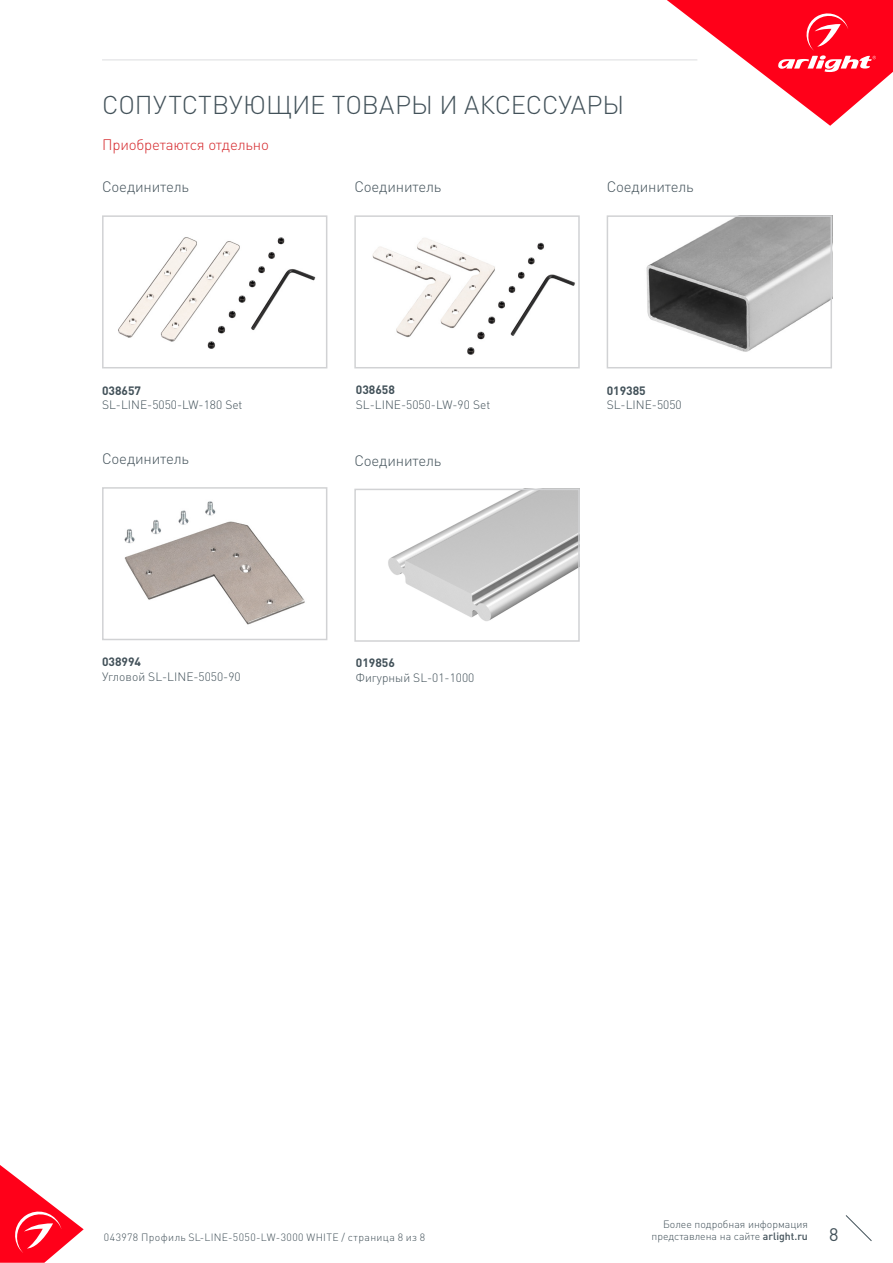
<style>
.page{position:relative;width:893px;height:1263px;background:#fff}
.page>*{position:absolute;margin:0;border:0;box-sizing:border-box;transform-origin:0 0}
.t1{font:300 25.5px "DIN Pro";color:#425159}
.t2{font:18px "DIN Pro";color:#425159}
.t3{font:300 15px "DIN Pro";letter-spacing:-.01em;color:#425159}
.t4{font:300 15px "DIN Pro";letter-spacing:-.01em;color:#d5262a}
.t5{font:300 12px "DIN Pro";color:#425159}
.t6{font:700 12px "DIN Pro";color:#425159}
.t7{font:300 10.5px "DIN Pro";color:#425159}
.t8{font:300 10.5px "DIN Pro";letter-spacing:.04em;color:#425159}
.s1{font-weight:500}
</style>
<div class="page">
<svg style="left:0;top:1165px;width:84px;height:98px"></svg>
<svg style="left:845px;top:1215px;width:27px;height:26px"></svg>
<svg style="left:667px;top:0;width:226px;height:126px"></svg>
<hr style="left:102px;top:60px;width:595px;height:1px;background:#dcdddf">
<img style="left:124px;top:501px;width:181px;height:124px">
<div style="left:102px;top:487px;width:225px;height:153px;border:2px solid #d1d2d4"></div>
<img style="left:646px;top:218px;width:183px;height:134px">
<div style="left:607px;top:215px;width:225px;height:153px;border:2px solid #d1d2d4"></div>
<img style="left:118px;top:237px;width:198px;height:112px">
<div style="left:102px;top:215px;width:225px;height:153px;border:2px solid #d1d2d4"></div>
<img style="left:372px;top:238px;width:203px;height:117px">
<div style="left:354px;top:215px;width:226px;height:153px;border:2px solid #d1d2d4"></div>
<img style="left:388px;top:492px;width:189px;height:129px">
<div style="left:354px;top:489px;width:226px;height:153px;border:2px solid #d1d2d4"></div>
<p class="t1" style="left:102px;top:87px;width:524px">СОПУТСТВУЮЩИЕ ТОВАРЫ И АКСЕССУАРЫ</p>
<p class="t4" style="left:102px;top:134px;width:168px">Приобретаются отдельно</p>
<p class="t3" style="left:102px;top:177px;width:89px">Соединитель</p>
<p class="t3" style="left:354px;top:177px;width:89px">Соединитель</p>
<p class="t6" style="left:102px;top:382px;width:41px">038657</p>
<p class="t5" style="left:102px;top:397px;width:142px">SL-LINE-5050-LW-180 Set</p>
<p class="t6" style="left:356px;top:382px;width:41px">038658</p>
<p class="t5" style="left:356px;top:396px;width:136px">SL-LINE-5050-LW-90 Set</p>
<p class="t3" style="left:102px;top:448px;width:89px">Соединитель</p>
<p class="t3" style="left:354px;top:450px;width:89px">Соединитель</p>
<p class="t6" style="left:102px;top:654px;width:41px">038994</p>
<p class="t5" style="left:102px;top:668px;width:140px">Угловой SL-LINE-5050-90</p>
<p class="t6" style="left:356px;top:655px;width:41px">019856</p>
<p class="t5" style="left:356px;top:669px;width:120px">Фигурный SL-01-1000</p>
<p class="t3" style="left:607px;top:177px;width:89px">Соединитель</p>
<p class="t6" style="left:607px;top:382px;width:41px">019385</p>
<p class="t5" style="left:607px;top:397px;width:76px">SL-LINE-5050</p>
<p class="t7" style="left:663px;top:1216px;width:146px">Более подробная информация</p>
<p class="t7" style="left:651px;top:1229px;width:158px">представлена на сайте <span class="s1">arlight.ru</span></p>
<p class="t8" style="left:104px;top:1230px;width:323px">043978 Профиль SL-LINE-5050-LW-3000 WHITE / страница 8 из 8</p>
<h2 class="t2" style="left:829px;top:1222px;width:11px">8</h2>
</div>
